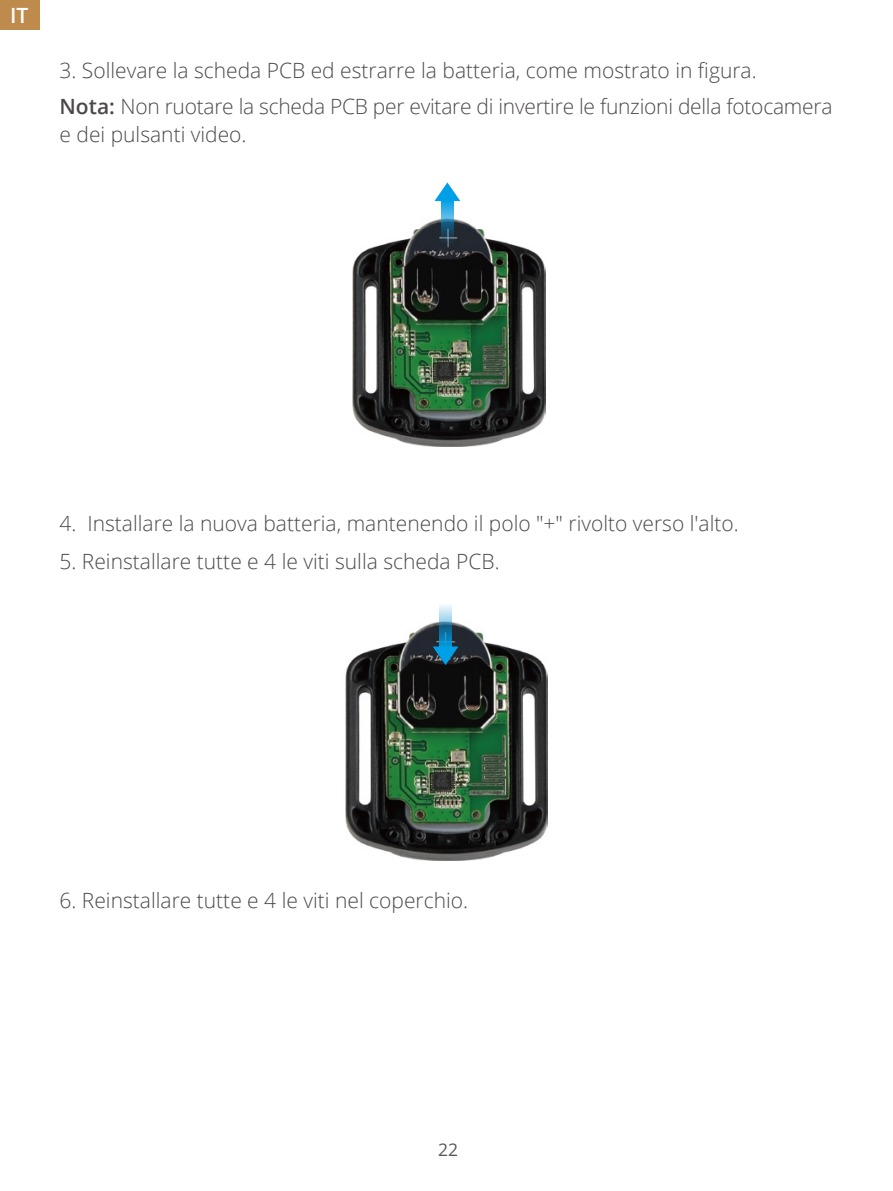
<style>
.page{position:relative;width:893px;height:1191px;background:#fff}
.page>*{position:absolute;margin:0;border:0;box-sizing:border-box;transform-origin:0 0}
.t1{font:300 21px/36.8px "Open Sans";color:#4c4948}
.t2{font:600 21px "Open Sans";color:#fff}
.t3{font:17.5px "Open Sans";color:#595757}
.s1{font-weight:600}
</style>
<div class="page">
<img style="left:352px;top:219px;width:193px;height:227px">
<svg style="left:441px;top:201px;width:12px;height:45px"></svg>
<svg style="left:434px;top:182px;width:26px;height:19px"></svg>
<img style="left:345px;top:622px;width:203px;height:238px">
<svg style="left:440px;top:605px;width:11px;height:41px"></svg>
<svg style="left:433px;top:646px;width:25px;height:19px"></svg>
<div style="left:0;top:0;width:40px;height:30px;background:#be8b4c"></div>
<p class="t2" style="left:10px;top:1px;width:20px">IT</p>
<p class="t1" style="left:60px;top:51px;width:774px">3. Sollevare la scheda PCB ed estrarre la batteria, come mostrato in figura.<br><span class="s1">Nota:</span> Non ruotare la scheda PCB per evitare di invertire le funzioni della fotocamera</p>
<p class="t1" style="left:60px;top:116px;width:189px">e dei pulsanti video.</p>
<p class="t1" style="left:60px;top:504px;width:681px">4. Installare la nuova batteria, mantenendo il polo "+" rivolto verso l'alto.</p>
<p class="t1" style="left:60px;top:542px;width:442px">5. Reinstallare tutte e 4 le viti sulla scheda PCB.</p>
<p class="t1" style="left:60px;top:881px;width:410px">6. Reinstallare tutte e 4 le viti nel coperchio.</p>
<p class="t3" style="left:438px;top:1138px;width:22px">22</p>
</div>
